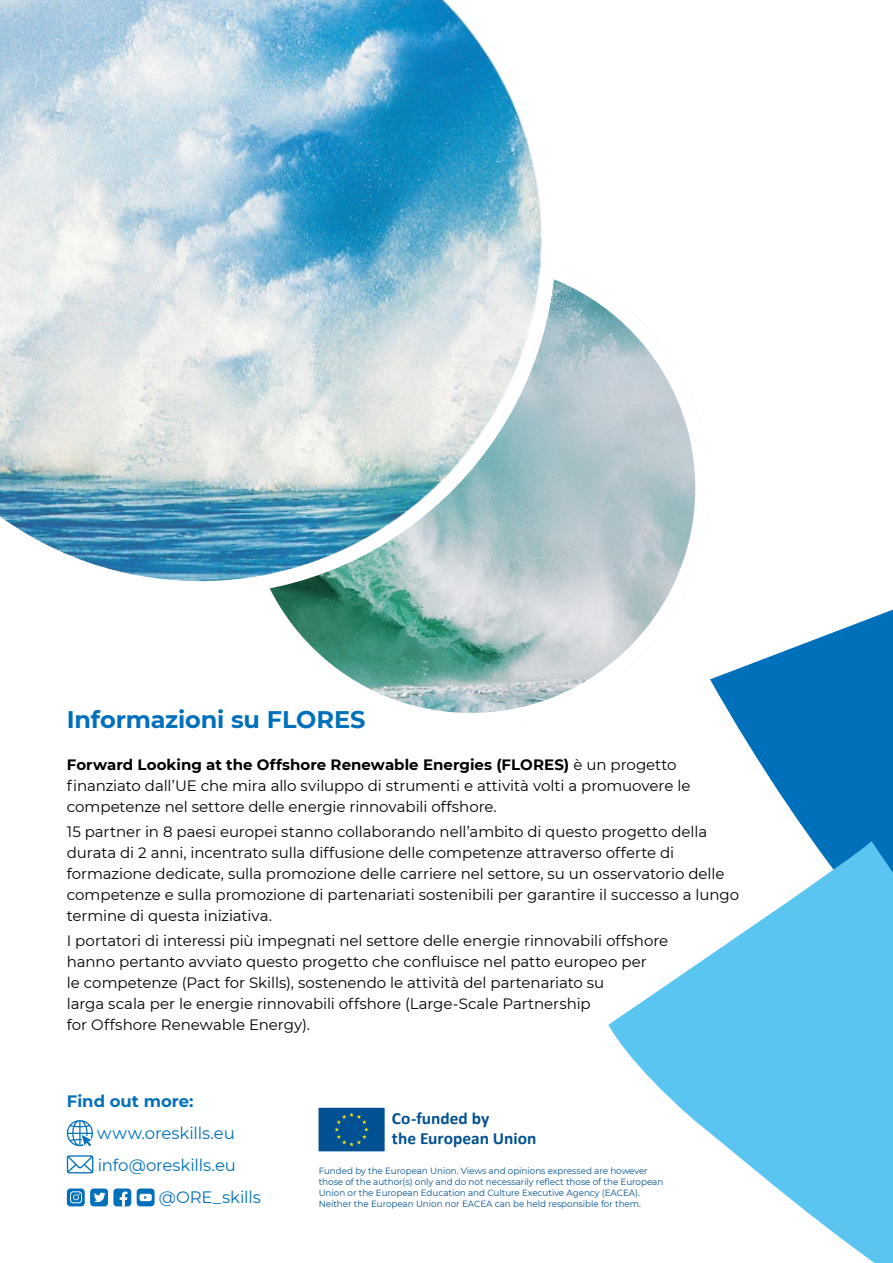
<style>
.page{position:relative;width:893px;height:1263px;background:#fff}
.page>*{position:absolute;margin:0;border:0;box-sizing:border-box;transform-origin:0 0}
.t1{font:700 24px "Montserrat";letter-spacing:-.005em;color:#0070ba}
.t2{font:700 17.1px/20.5px "Calibri";color:#005092}
.t3{font:16.5px "Montserrat";letter-spacing:-.005em;color:#0070ba}
.t4{font:700 16.5px "Montserrat";color:#0070ba}
.t5{font:15px/21px "Montserrat";letter-spacing:-.005em;color:#000}
.t6{font:9px/10.8px "Montserrat";letter-spacing:-.005em;color:#005092}
.s1{font-weight:700}
</style>
<div class="page">
<svg style="left:279px;top:280px;width:417px;height:433px"></svg>
<img style="left:0;top:0;width:563px;height:606px">
<div style="left:317px;top:1106px;width:69px;height:47px;background:#005092;border:1px solid #fff"></div>
<svg style="left:335px;top:1112px;width:34px;height:34px"></svg>
<svg style="left:67px;top:1120px;width:26px;height:26px"></svg>
<svg style="left:67px;top:1155px;width:26px;height:18px"></svg>
<div style="left:113px;top:1188px;width:18px;height:18px;background:#0070ba;border-radius:4px"></div>
<svg style="left:120px;top:1191px;width:7px;height:15px"></svg>
<div style="left:90px;top:1188px;width:18px;height:18px;background:#0070ba;border-radius:4px"></div>
<svg style="left:94px;top:1192px;width:11px;height:10px"></svg>
<div style="left:67px;top:1188px;width:18px;height:18px;background:#0070ba;border-radius:4px"></div>
<svg style="left:70px;top:1191px;width:12px;height:12px"></svg>
<svg style="left:137px;top:1188px;width:18px;height:18px"></svg>
<svg style="left:140px;top:1194px;width:12px;height:7px"></svg>
<svg style="left:710px;top:609px;width:183px;height:232px;fill:#0070ba"></svg>
<svg style="left:608px;top:841px;width:285px;height:422px;fill:#5bc5f2"></svg>
<h1 class="t1" style="left:67px;top:702px;width:300px">Informazioni su FLORES</h1>
<p class="t5" style="left:67px;top:753px;width:625px"><span class="s1">Forward Looking at the Offshore Renewable Energies (FLORES)</span> è un progetto finanziato dall’UE che mira allo sviluppo di strumenti e attività volti a promuovere le competenze nel settore delle energie rinnovabili offshore.</p>
<p class="t5" style="left:67px;top:821px;width:674px">15 partner in 8 paesi europei stanno collaborando nell’ambito di questo progetto della durata di 2 anni, incentrato sulla diffusione delle competenze attraverso offerte di formazione dedicate, sulla promozione delle carriere nel settore, su un osservatorio delle competenze e sulla promozione di partenariati sostenibili per garantire il successo a lungo termine di questa iniziativa.</p>
<p class="t5" style="left:67px;top:930px;width:603px">I portatori di interessi più impegnati nel settore delle energie rinnovabili offshore hanno pertanto avviato questo progetto che confluisce nel patto europeo per<br>le competenze (Pact for Skills), sostenendo le attività del partenariato su<br>larga scala per le energie rinnovabili offshore (Large-Scale Partnership<br>for Offshore Renewable Energy).</p>
<p class="t4" style="left:67px;top:1089px;width:128px">Find out more:</p>
<p class="t3" style="left:97px;top:1121px;width:139px">www.oreskills.eu</p>
<p class="t3" style="left:98px;top:1153px;width:140px">info@oreskills.eu</p>
<p class="t3" style="left:159px;top:1185px;width:103px">@ORE_skills</p>
<p class="t2" style="left:392px;top:1108px;width:146px">Co-funded by<br>the European Union</p>
<p class="t6" style="left:319px;top:1165px;width:346px">Funded by the European Union. Views and opinions expressed are however those of the author(s) only and do not necessarily reflect those of the European Union or the European Education and Culture Executive Agency (EACEA).<br>Neither the European Union nor EACEA can be held responsible for them.</p>
</div>
